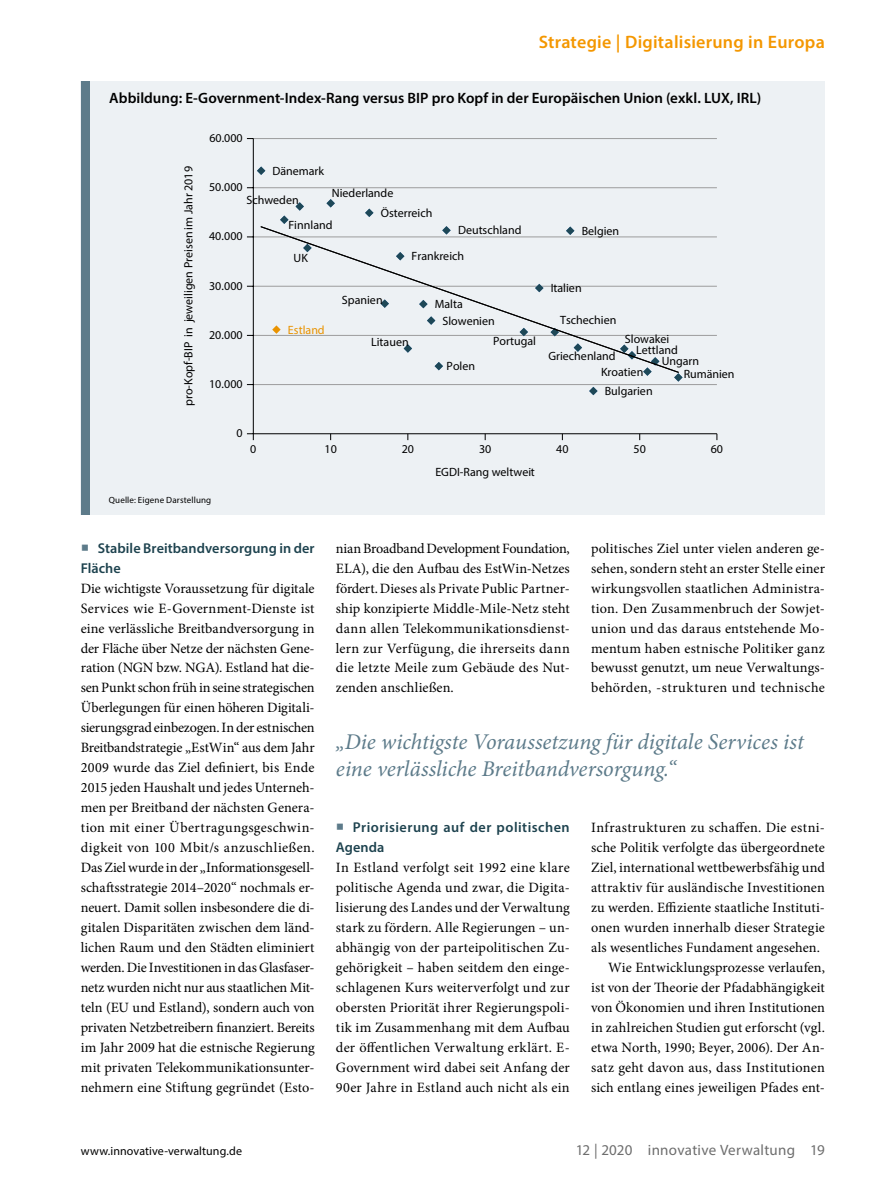
<style>
.page{position:relative;width:893px;height:1187px;background:#fff}
.page>*{position:absolute;margin:0;border:0;box-sizing:border-box;transform-origin:0 0}
.Eyecatcher_x{font:italic 22.5px/27px "Minion Pro";letter-spacing:-.005em;color:#5d7b8a}
.Category_x{font:600 18px "Myriad Pro";letter-spacing:.015em;color:#f49700}
.Image_Caption_x{font:600 15px "Myriad Pro";letter-spacing:.005em;color:#000}
.NoXML_Fußzeile{font:15px "Myriad Pro";letter-spacing:.015em;color:#6e6e6e}
.NoXML_Pagina{font:15px "Myriad Pro";color:#6e6e6e}
.Para_x{font:14.25px/20px "Minion Pro";letter-spacing:.015em;color:#000;text-align:justify}
.Para_Indent{font:14.25px/20px "Minion Pro";letter-spacing:.01em;color:#000;text-align:justify}
.t1{font:600 14.25px/20px "Myriad Pro";letter-spacing:.005em;color:#1e434f}
.t2{font:600 14.25px/20px "Myriad Pro";letter-spacing:.035em;color:#1e434f}
.t3{font:12px/16.5px "Myriad Pro Regular 2";color:#000}
.NoXML_Fußzeile-2{font:12px "Myriad Pro";letter-spacing:.005em;color:#000}
.t4{font:12px "Myriad Pro Regular 2";letter-spacing:.005em;color:#e99300}
.Image_Legend{font:9px "Myriad Pro";letter-spacing:.02em;color:#000}
.s1{font-family:"Minion Pro";font-weight:400;font-size:21px;color:#5d7b8a}
</style>
<div class="page">
<div style="left:81px;top:81px;width:744px;height:433px;background:#edf1f4"></div>
<div style="left:81px;top:81px;width:8px;height:433px;background:#5d7b8a"></div>
<hr style="left:253px;top:138px;width:464px;height:1px;background:#9c9c9d">
<hr style="left:253px;top:187px;width:464px;height:1px;background:#9c9c9d">
<hr style="left:253px;top:236px;width:464px;height:1px;background:#9c9c9d">
<hr style="left:253px;top:286px;width:464px;height:1px;background:#9c9c9d">
<hr style="left:253px;top:335px;width:464px;height:1px;background:#9c9c9d">
<hr style="left:253px;top:384px;width:464px;height:1px;background:#9c9c9d">
<hr style="left:253px;top:138px;width:1px;height:296px;background:#000">
<hr style="left:253px;top:433px;width:464px;height:1px;background:#000">
<svg style="left:247px;top:433px;width:7px;height:7px"></svg>
<svg style="left:257px;top:166px;width:8px;height:9px"></svg>
<svg style="left:326px;top:199px;width:9px;height:8px"></svg>
<svg style="left:296px;top:202px;width:8px;height:9px"></svg>
<svg style="left:365px;top:209px;width:8px;height:8px"></svg>
<svg style="left:280px;top:215px;width:8px;height:9px"></svg>
<svg style="left:674px;top:374px;width:8px;height:7px"></svg>
<svg style="left:589px;top:387px;width:8px;height:8px"></svg>
<svg style="left:260px;top:226px;width:420px;height:148px"></svg>
<p class="Category_x" style="left:539px;top:30px;width:288px">Strategie | Digitalisierung in Europa</p>
<p class="Image_Caption_x" style="left:109px;top:88px;width:653px">Abbildung: E-Government-Index-Rang versus BIP pro Kopf in der Europäischen Union (exkl. LUX, IRL)</p>
<p class="t3" style="left:180px;top:406px;width:241px;rotate:-90deg">pro-Kopf-BIP in jeweiligen Preisen im Jahr 2019</p>
<p class="t3" style="left:209px;top:129px;width:35px">60.000</p>
<p class="t3" style="left:209px;top:179px;width:35px">50.000</p>
<p class="t3" style="left:272px;top:162px;width:53px">Dänemark</p>
<p class="t3" style="left:247px;top:191px;width:54px">Schweden</p>
<p class="t3" style="left:332px;top:184px;width:63px">Niederlande</p>
<p class="t3" style="left:381px;top:204px;width:53px">Österreich</p>
<p class="t3" style="left:209px;top:228px;width:35px">40.000</p>
<p class="t3" style="left:288px;top:216px;width:46px">Finnland</p>
<p class="t3" style="left:458px;top:222px;width:65px">Deutschland</p>
<p class="t3" style="left:582px;top:222px;width:39px">Belgien</p>
<p class="t3" style="left:209px;top:277px;width:35px">30.000</p>
<p class="t3" style="left:209px;top:326px;width:35px">20.000</p>
<p class="t3" style="left:209px;top:375px;width:35px">10.000</p>
<p class="t3" style="left:294px;top:250px;width:16px">UK</p>
<p class="t3" style="left:412px;top:248px;width:54px">Frankreich</p>
<p class="t3" style="left:551px;top:280px;width:32px">Italien</p>
<p class="t4" style="left:288px;top:322px;width:38px">Estland</p>
<p class="t3" style="left:342px;top:292px;width:42px">Spanien</p>
<p class="t3" style="left:443px;top:296px;width:54px;text-indent:-8px">Malta<br>Slowenien</p>
<p class="t3" style="left:560px;top:312px;width:58px">Tschechien</p>
<p class="t3" style="left:548px;top:348px;width:69px">Griechenland</p>
<p class="t3" style="left:371px;top:333px;width:39px">Litauen</p>
<p class="t3" style="left:625px;top:330px;width:46px">Slowakei</p>
<p class="t3" style="left:636px;top:342px;width:43px">Lettland</p>
<p class="t3" style="left:662px;top:353px;width:39px">Ungarn</p>
<p class="t3" style="left:493px;top:332px;width:44px">Portugal</p>
<p class="t3" style="left:447px;top:358px;width:30px">Polen</p>
<p class="t3" style="left:601px;top:363px;width:44px">Kroatien</p>
<p class="t3" style="left:684px;top:365px;width:52px">Rumänien</p>
<p class="t3" style="left:605px;top:382px;width:49px">Bulgarien</p>
<p class="t3" style="left:236px;top:425px;width:8px">0</p>
<p class="t3" style="left:250px;top:440px;width:8px">0</p>
<p class="t3" style="left:324px;top:440px;width:14px">10</p>
<p class="t3" style="left:402px;top:440px;width:14px">20</p>
<p class="t3" style="left:479px;top:440px;width:14px">30</p>
<p class="t3" style="left:556px;top:440px;width:14px">40</p>
<p class="t3" style="left:634px;top:440px;width:14px">50</p>
<p class="t3" style="left:711px;top:440px;width:14px">60</p>
<p class="t3" style="left:435px;top:463px;width:101px">EGDI-Rang weltweit</p>
<p class="Image_Legend" style="left:109px;top:494px;width:104px">Quelle: Eigene Darstellung</p>
<p class="t1" style="left:81px;top:537px;width:235px"><span class="s1">■</span> Stabile Breitbandversorgung in der<br>Fläche</p>
<p class="Para_x" style="left:81px;top:578px;width:235px">Die wichtigste Voraussetzung für digitale Services wie E-Government-Dienste ist eine verlässliche Breitbandversorgung in der Fläche über Netze der nächsten Gene&shy;ration (NGN bzw. NGA). Estland hat die&shy;sen Punkt schon früh in seine strategischen Überlegungen für einen höheren Digitali&shy;sierungsgrad einbezogen. In der estnischen Breitbandstrategie „EstWin“ aus dem Jahr 2009 wurde das Ziel definiert, bis Ende 2015 jeden Haushalt und jedes Unterneh&shy;men per Breitband der nächsten Genera&shy;tion mit einer Übertragungsgeschwin&shy;digkeit von 100 Mbit/s anzuschließen.<br>Das Ziel wurde in der „Informationsgesell&shy;schaftsstrategie 2014–2020“ nochmals er&shy;neuert. Damit sollen insbesondere die di&shy;gitalen Disparitäten zwischen dem länd&shy;lichen Raum und den Städten eliminiert werden. Die Investitionen in das Glasfaser&shy;netz wurden nicht nur aus staatlichen Mit&shy;teln (EU und Estland), sondern auch von privaten Netzbetreibern finanziert. Bereits im Jahr 2009 hat die estnische Regierung mit privaten Telekommunikationsunter&shy;nehmern eine Stiftung gegründet (Esto-</p>
<p class="Para_x" style="left:336px;top:538px;width:235px">nian Broadband Development Foundation, ELA), die den Aufbau des EstWin-Netzes fördert. Dieses als Private Public Partner&shy;ship konzipierte Middle-Mile-Netz steht dann allen Telekommunikationsdienst&shy;lern zur Verfügung, die ihrerseits dann die letzte Meile zum Gebäude des Nut&shy;zenden anschließen.</p>
<p class="Para_x" style="left:591px;top:538px;width:235px">politisches Ziel unter vielen anderen ge&shy;sehen, sondern steht an erster Stelle einer wirkungsvollen staatlichen Administra&shy;tion. Den Zusammenbruch der Sowjet&shy;union und das daraus entstehende Mo&shy;mentum haben estnische Politiker ganz bewusst genutzt, um neue Verwaltungs&shy;behörden, -strukturen und technische</p>
<p class="Eyecatcher_x" style="left:336px;top:728px;width:470px">„Die wichtigste Voraussetzung für digitale Services ist eine verlässliche Breitbandversorgung.“</p>
<p class="t2" style="left:336px;top:817px;width:235px"><span class="s1">■</span> Priorisierung auf der politischen<br>Agenda</p>
<p class="Para_x" style="left:336px;top:857px;width:235px">In Estland verfolgt seit 1992 eine klare politische Agenda und zwar, die Digita&shy;lisierung des Landes und der Verwaltung stark zu fördern. Alle Regierungen – un&shy;abhängig von der parteipolitischen Zu&shy;gehörigkeit – haben seitdem den einge&shy;schlagenen Kurs weiterverfolgt und zur obersten Priorität ihrer Regierungspoli&shy;tik im Zusammenhang mit dem Aufbau der öffentlichen Verwaltung erklärt. E-Government wird dabei seit Anfang der 90er Jahre in Estland auch nicht als ein</p>
<p class="Para_x" style="left:591px;top:817px;width:235px">Infrastrukturen zu schaffen. Die estni&shy;sche Politik verfolgte das übergeordnete Ziel, international wettbewerbsfähig und attraktiv für ausländische Investitionen zu werden. Effiziente staatliche Instituti&shy;onen wurden innerhalb dieser Strategie als wesentliches Fundament angesehen.</p>
<p class="Para_Indent" style="left:591px;top:957px;width:235px;text-indent:17px">Wie Entwicklungsprozesse verlaufen, ist von der Theorie der Pfadabhängigkeit von Ökonomien und ihren Institutionen in zahlreichen Studien gut erforscht (vgl. etwa North, 1990; Beyer, 2006). Der An&shy;satz geht davon aus, dass Institutionen sich entlang eines jeweiligen Pfades ent-</p>
<p class="NoXML_Fußzeile-2" style="left:81px;top:1143px;width:163px">www.innovative-verwaltung.de</p>
<p class="NoXML_Fußzeile" style="left:576px;top:1140px;width:221px">12 | 2020 innovative Verwaltung</p>
<p class="NoXML_Pagina" style="left:810px;top:1140px;width:16px">19</p>
</div>
